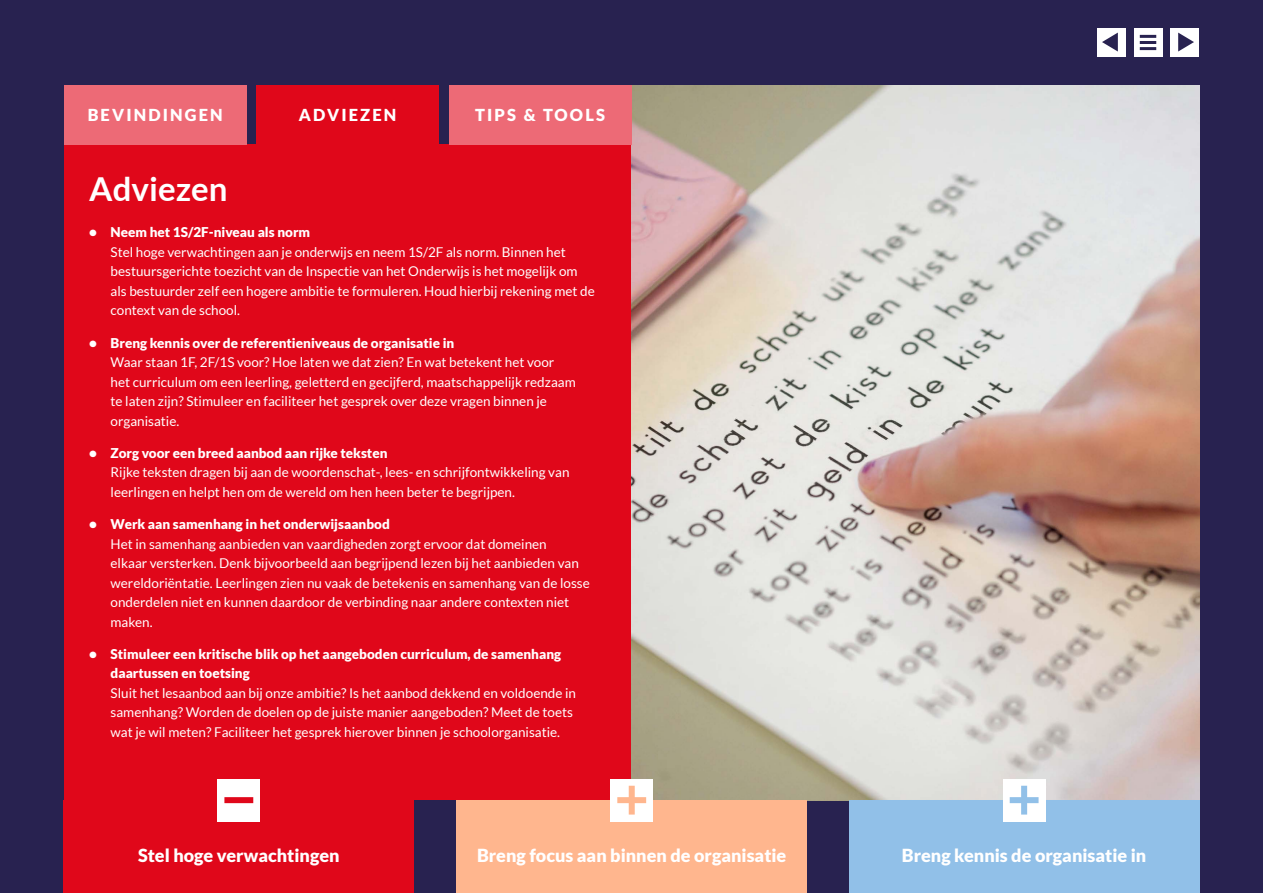
<style>
.page{position:relative;width:1263px;height:893px;background:#282250}
.page>*{position:absolute;margin:0;border:0;box-sizing:border-box;transform-origin:0 0}
.t1{font:700 33px "Lato";color:#fff}
.t2{font:900 18px "Lato";color:#fff}
.t3{font:900 16.5px "Lato";letter-spacing:.13em;color:#fff}
.t4{font:13.5px/19.5px "Lato";color:#fff}
.t5{font:900 13.5px/19.5px "Lato";color:#fff}
</style>
<div class="page">
<div style="left:64px;top:145px;width:567px;height:655px;background:#e0071a"></div>
<img style="left:631px;top:85px;width:568px;height:715px">
<div style="left:449px;top:85px;width:182px;height:60px;background:#ed6a76"></div>
<div style="left:256px;top:85px;width:183px;height:60px;background:#e0071a"></div>
<div style="left:64px;top:85px;width:183px;height:60px;background:#ed6a76"></div>
<div style="left:849px;top:800px;width:350px;height:93px;background:#91c0e8"></div>
<div style="left:457px;top:800px;width:350px;height:93px;background:#ffb68e"></div>
<div style="left:64px;top:800px;width:350px;height:93px;background:#e0071a"></div>
<div style="left:1133px;top:28px;width:29px;height:28px;background:#fff"></div>
<hr style="left:1140px;top:35px;width:16px;height:3px;background:#282250">
<hr style="left:1140px;top:41px;width:16px;height:3px;background:#282250">
<hr style="left:1140px;top:47px;width:16px;height:3px;background:#282250">
<div style="left:218px;top:779px;width:42px;height:42px;background:#fff"></div>
<div style="left:224px;top:797px;width:29px;height:6px;background:#e0071a"></div>
<div style="left:610px;top:779px;width:43px;height:42px;background:#fff"></div>
<div style="left:617px;top:797px;width:29px;height:6px;background:#ffb68e"></div>
<div style="left:629px;top:786px;width:6px;height:29px;background:#ffb68e"></div>
<div style="left:1003px;top:779px;width:42px;height:42px;background:#fff"></div>
<div style="left:1010px;top:797px;width:28px;height:6px;background:#91c0e8"></div>
<div style="left:1021px;top:786px;width:6px;height:29px;background:#91c0e8"></div>
<div style="left:1097px;top:28px;width:29px;height:28px;background:#fff"></div>
<svg style="left:1102px;top:33px;width:16px;height:19px"></svg>
<div style="left:1170px;top:28px;width:29px;height:28px;background:#fff"></div>
<svg style="left:1178px;top:33px;width:16px;height:19px"></svg>
<p class="t3" style="left:88px;top:108px;width:137px">BEVINDINGEN</p>
<p class="t3" style="left:299px;top:108px;width:99px">ADVIEZEN</p>
<p class="t3" style="left:475px;top:108px;width:131px">TIPS &amp; TOOLS</p>
<h1 class="t1" style="left:89px;top:176px;width:140px">Adviezen</h1>
<p class="t5" style="left:89px;top:224px;width:222px">• Neem het 1S/2F-niveau als norm</p>
<p class="t4" style="left:111px;top:243px;width:486px">Stel hoge verwachtingen aan je onderwijs en neem 1S/2F als norm. Binnen het bestuursgerichte toezicht van de Inspectie van het Onderwijs is het mogelijk om als bestuurder zelf een hogere ambitie te formuleren. Houd hierbij rekening met de context van de school.</p>
<p class="t5" style="left:89px;top:334px;width:367px">• Breng kennis over de referentieniveaus de organisatie in</p>
<p class="t4" style="left:111px;top:353px;width:467px">Waar staan 1F, 2F/1S voor? Hoe laten we dat zien? En wat betekent het voor het curriculum om een leerling, geletterd en gecijferd, maatschappelijk redzaam te laten zijn? Stimuleer en faciliteer het gesprek over deze vragen binnen je organisatie.</p>
<p class="t5" style="left:89px;top:444px;width:300px">• Zorg voor een breed aanbod aan rijke teksten</p>
<p class="t4" style="left:111px;top:464px;width:460px">Rijke teksten dragen bij aan de woordenschat-, lees- en schrijfontwikkeling van leerlingen en helpt hen om de wereld om hen heen beter te begrijpen.</p>
<p class="t5" style="left:89px;top:515px;width:302px">• Werk aan samenhang in het onderwijsaanbod</p>
<p class="t4" style="left:111px;top:535px;width:481px">Het in samenhang aanbieden van vaardigheden zorgt ervoor dat domeinen<br>elkaar versterken. Denk bijvoorbeeld aan begrijpend lezen bij het aanbieden van wereldoriëntatie. Leerlingen zien nu vaak de betekenis en samenhang van de losse onderdelen niet en kunnen daardoor de verbinding naar andere contexten niet maken.</p>
<p class="t5" style="left:111px;top:645px;width:452px;text-indent:-21px">• Stimuleer een kritische blik op het aangeboden curriculum, de samenhang daartussen en toetsing</p>
<p class="t4" style="left:111px;top:684px;width:467px">Sluit het lesaanbod aan bij onze ambitie? Is het aanbod dekkend en voldoende in samenhang? Worden de doelen op de juiste manier aangeboden? Meet de toets wat je wil meten? Faciliteer het gesprek hierover binnen je schoolorganisatie.</p>
<h2 class="t2" style="left:138px;top:847px;width:203px">Stel hoge verwachtingen</h2>
<h2 class="t2" style="left:477px;top:847px;width:311px">Breng focus aan binnen de organisatie</h2>
<h2 class="t2" style="left:902px;top:847px;width:246px">Breng kennis de organisatie in</h2>
</div>
